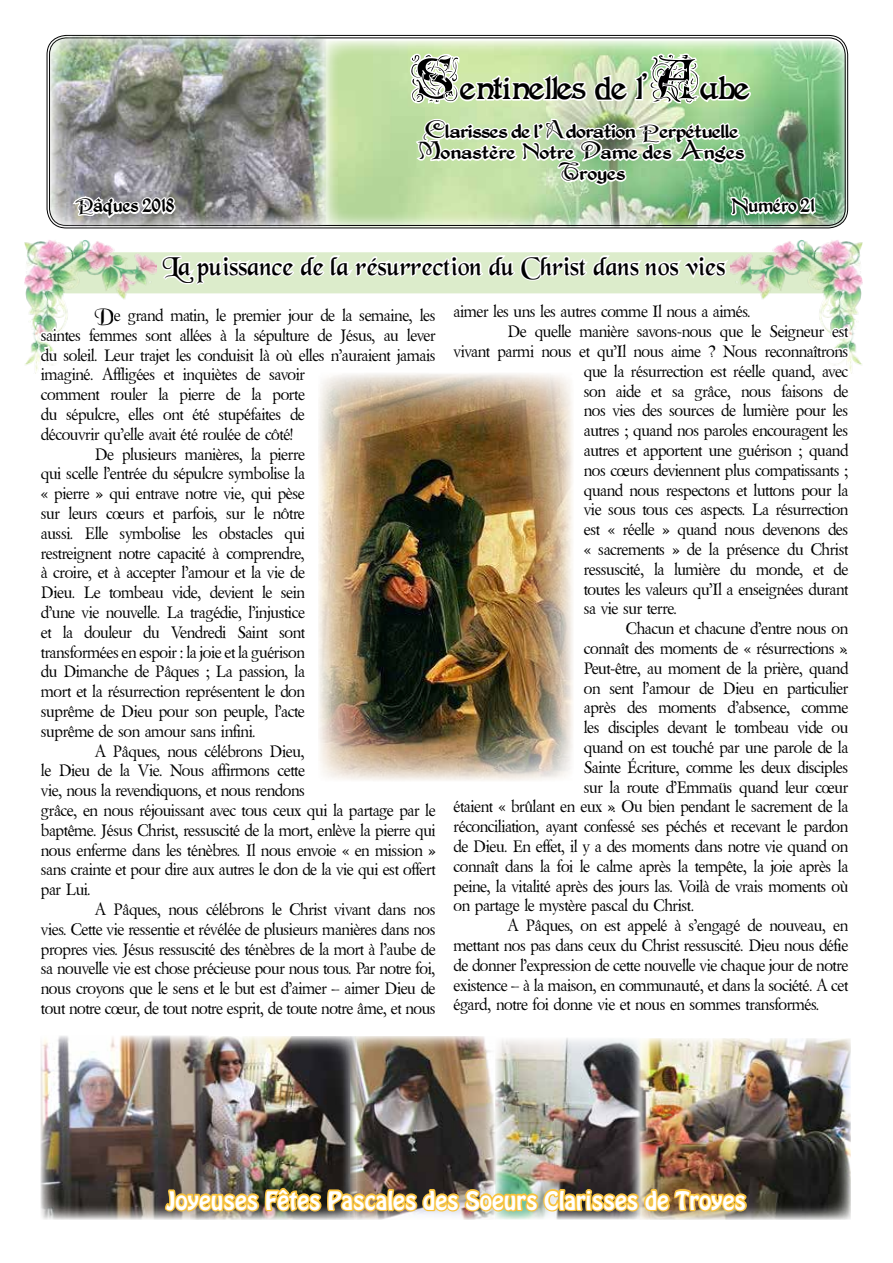
<style>
.page{position:relative;width:893px;height:1263px;background:#fff}
.page>*{position:absolute;margin:0;border:0;box-sizing:border-box;transform-origin:0 0}
.t1{font:36px "Fantaisie Artistique";letter-spacing:-.01em;color:#000}
.t2{font:27px "Black Chancery";color:#000}
.t3{font:22.5px "Hobo Std";color:#fff}
.t4{font:21px "Kingthings Petrock";color:#000}
.t5{font:20.4px "Kingthings Petrock";letter-spacing:-.02em;color:#000;scale:1.18 1}
.t6{font:20.4px "Kingthings Petrock";color:#000;scale:1.18 1}
.t7{font:16.5px "Berylium";letter-spacing:-.02em;color:#000}
.s1{font-family:"Romantik";font-size:55.5px}
.s2{font-family:"Initialswithcurls";font-size:22.95px}
.s3{font-family:"Initialswithcurls"}
.s4{font-family:"Chocolate Box";font-size:22.95px}
.s5{font-family:"Initialswithcurls";font-size:20.4px}
.s6{font-family:"Black Chancery";font-size:19.5px}
</style>
<div class="page">
<img style="left:208px;top:1036px;width:142px;height:183px">
<img style="left:495px;top:1038px;width:356px;height:181px">
<img style="left:350px;top:1036px;width:145px;height:183px">
<img style="left:40px;top:1036px;width:168px;height:183px">
<img style="left:163px;top:1186px;width:585px;height:27px">
<img style="left:858px;top:242px;width:4px;height:123px">
<img style="left:26px;top:34px;width:832px;height:747px">
<h1 class="t1" style="left:409px;top:71px;width:340px"><span class="s1">S</span>entinelles de l’<span class="s1">A</span>ube</h1>
<p class="t5" style="left:424px;top:120px;width:268px"><span class="s2">C</span>larisses de l’ <span class="s2">A</span>doration <span class="s2">p</span>erpétuelle</p>
<p class="t6" style="left:418px;top:141px;width:278px"><span class="s2">M</span>onastère <span class="s3">N</span>otre <span class="s2">D</span>ame des <span class="s4">A</span>nges</p>
<p class="t5" style="left:559px;top:162px;width:58px"><span class="s2">T</span>royes</p>
<p class="t4" style="left:75px;top:194px;width:100px"><span class="s5">P</span>âques 2018</p>
<p class="t4" style="left:732px;top:194px;width:84px"><span class="s5">N</span>uméro 21</p>
<h2 class="t2" style="left:163px;top:252px;width:564px">La puissance de la résurrection du Christ dans nos vies</h2>
<p class="t7" style="left:95px;top:305px;width:342px"><span class="s6">D</span>e grand matin, le premier jour de la semaine, les</p>
<p class="t7" style="left:41px;top:325px;width:396px">saintes femmes sont allées à la sépulture de Jésus, au lever</p>
<p class="t7" style="left:41px;top:345px;width:396px">du soleil. Leur trajet les conduisit là où elles n’auraient jamais</p>
<p class="t7" style="left:41px;top:365px;width:265px">imaginé. Affligées et inquiètes de savoir</p>
<p class="t7" style="left:41px;top:385px;width:265px">comment rouler la pierre de la porte</p>
<p class="t7" style="left:41px;top:404px;width:265px">du sépulcre, elles ont été stupéfaites de</p>
<p class="t7" style="left:41px;top:424px;width:254px">découvrir qu’elle avait été roulée de côté!</p>
<p class="t7" style="left:95px;top:444px;width:211px">De plusieurs manières, la pierre</p>
<p class="t7" style="left:41px;top:464px;width:265px">qui scelle l’entrée du sépulcre symbolise la</p>
<p class="t7" style="left:41px;top:484px;width:265px">« pierre » qui entrave notre vie, qui pèse</p>
<p class="t7" style="left:41px;top:503px;width:265px">sur leurs cœurs et parfois, sur le nôtre</p>
<p class="t7" style="left:41px;top:523px;width:266px">aussi. Elle symbolise les obstacles qui</p>
<p class="t7" style="left:41px;top:543px;width:265px">restreignent notre capacité à comprendre,</p>
<p class="t7" style="left:41px;top:563px;width:266px">à croire, et à accepter l’amour et la vie de</p>
<p class="t7" style="left:41px;top:583px;width:265px">Dieu. Le tombeau vide, devient le sein</p>
<p class="t7" style="left:41px;top:602px;width:265px">d’une vie nouvelle. La tragédie, l’injustice</p>
<p class="t7" style="left:41px;top:622px;width:266px">et la douleur du Vendredi Saint sont</p>
<p class="t7" style="left:41px;top:642px;width:266px">transformées en espoir : la joie et la guérison</p>
<p class="t7" style="left:41px;top:662px;width:266px">du Dimanche de Pâques ; La passion, la</p>
<p class="t7" style="left:41px;top:682px;width:266px">mort et la résurrection représentent le don</p>
<p class="t7" style="left:41px;top:701px;width:265px">suprême de Dieu pour son peuple, l’acte</p>
<p class="t7" style="left:41px;top:721px;width:216px">suprême de son amour sans infini.</p>
<p class="t7" style="left:95px;top:741px;width:211px">A Pâques, nous célébrons Dieu,</p>
<p class="t7" style="left:41px;top:761px;width:266px">le Dieu de la Vie. Nous affirmons cette</p>
<p class="t7" style="left:41px;top:781px;width:265px">vie, nous la revendiquons, et nous rendons</p>
<p class="t7" style="left:41px;top:800px;width:396px">grâce, en nous réjouissant avec tous ceux qui la partage par le</p>
<p class="t7" style="left:41px;top:820px;width:396px">baptême. Jésus Christ, ressuscité de la mort, enlève la pierre qui</p>
<p class="t7" style="left:41px;top:840px;width:396px">nous enferme dans les ténèbres. Il nous envoie « en mission »</p>
<p class="t7" style="left:41px;top:860px;width:396px">sans crainte et pour dire aux autres le don de la vie qui est offert</p>
<p class="t7" style="left:41px;top:880px;width:52px">par Lui.</p>
<p class="t7" style="left:95px;top:899px;width:342px">A Pâques, nous célébrons le Christ vivant dans nos</p>
<p class="t7" style="left:41px;top:919px;width:396px">vies. Cette vie ressentie et révélée de plusieurs manières dans nos</p>
<p class="t7" style="left:41px;top:939px;width:396px">propres vies. Jésus ressuscité des ténèbres de la mort à l’aube de</p>
<p class="t7" style="left:41px;top:959px;width:396px">sa nouvelle vie est chose précieuse pour nous tous. Par notre foi,</p>
<p class="t7" style="left:41px;top:979px;width:396px">nous croyons que le sens et le but est d’aimer – aimer Dieu de</p>
<p class="t7" style="left:41px;top:998px;width:396px">tout notre cœur, de tout notre esprit, de toute notre âme, et nous</p>
<p class="t7" style="left:454px;top:302px;width:299px">aimer les uns les autres comme Il nous a aimés.</p>
<p class="t7" style="left:508px;top:322px;width:342px">De quelle manière savons-nous que le Seigneur est</p>
<p class="t7" style="left:454px;top:341px;width:396px">vivant parmi nous et qu’Il nous aime ? Nous reconnaîtrons</p>
<p class="t7" style="left:584px;top:361px;width:266px">que la résurrection est réelle quand, avec</p>
<p class="t7" style="left:584px;top:381px;width:266px">son aide et sa grâce, nous faisons de</p>
<p class="t7" style="left:584px;top:401px;width:266px">nos vies des sources de lumière pour les</p>
<p class="t7" style="left:584px;top:421px;width:266px">autres ; quand nos paroles encouragent les</p>
<p class="t7" style="left:584px;top:440px;width:266px">autres et apportent une guérison ; quand</p>
<p class="t7" style="left:584px;top:460px;width:266px">nos cœurs deviennent plus compatissants ;</p>
<p class="t7" style="left:584px;top:480px;width:266px">quand nous respectons et luttons pour la</p>
<p class="t7" style="left:584px;top:500px;width:266px">vie sous tous ces aspects. La résurrection</p>
<p class="t7" style="left:584px;top:520px;width:266px">est « réelle » quand nous devenons des</p>
<p class="t7" style="left:584px;top:539px;width:266px">« sacrements » de la présence du Christ</p>
<p class="t7" style="left:584px;top:559px;width:266px">ressuscité, la lumière du monde, et de</p>
<p class="t7" style="left:584px;top:579px;width:266px">toutes les valeurs qu’Il a enseignées durant</p>
<p class="t7" style="left:584px;top:599px;width:95px">sa vie sur terre.</p>
<p class="t7" style="left:626px;top:619px;width:224px">Chacun et chacune d’entre nous on</p>
<p class="t7" style="left:584px;top:638px;width:266px">connaît des moments de « résurrections ».</p>
<p class="t7" style="left:584px;top:658px;width:266px">Peut-être, au moment de la prière, quand</p>
<p class="t7" style="left:584px;top:678px;width:266px">on sent l’amour de Dieu en particulier</p>
<p class="t7" style="left:584px;top:698px;width:266px">après des moments d’absence, comme</p>
<p class="t7" style="left:584px;top:718px;width:266px">les disciples devant le tombeau vide ou</p>
<p class="t7" style="left:584px;top:737px;width:266px">quand on est touché par une parole de la</p>
<p class="t7" style="left:584px;top:757px;width:266px">Sainte Écriture, comme les deux disciples</p>
<p class="t7" style="left:584px;top:777px;width:266px">sur la route d’Emmaüs quand leur cœur</p>
<p class="t7" style="left:454px;top:797px;width:396px">étaient « brûlant en eux ». Ou bien pendant le sacrement de la</p>
<p class="t7" style="left:454px;top:817px;width:396px">réconciliation, ayant confessé ses péchés et recevant le pardon</p>
<p class="t7" style="left:454px;top:836px;width:396px">de Dieu. En effet, il y a des moments dans notre vie quand on</p>
<p class="t7" style="left:454px;top:856px;width:396px">connaît dans la foi le calme après la tempête, la joie après la</p>
<p class="t7" style="left:454px;top:876px;width:396px">peine, la vitalité après des jours las. Voilà de vrais moments où</p>
<p class="t7" style="left:454px;top:896px;width:242px">on partage le mystère pascal du Christ.</p>
<p class="t7" style="left:508px;top:916px;width:342px">A Pâques, on est appelé à s’engagé de nouveau, en</p>
<p class="t7" style="left:454px;top:935px;width:396px">mettant nos pas dans ceux du Christ ressuscité. Dieu nous défie</p>
<p class="t7" style="left:454px;top:955px;width:396px">de donner l’expression de cette nouvelle vie chaque jour de notre</p>
<p class="t7" style="left:454px;top:975px;width:396px">existence – à la maison, en communauté, et dans la société. A cet</p>
<p class="t7" style="left:454px;top:995px;width:368px">égard, notre foi donne vie et nous en sommes transformés.</p>
<h3 class="t3" style="left:166px;top:1185px;width:581px">Joyeuses Fêtes Pascales des Soeurs Clarisses de Troyes</h3>
</div>
